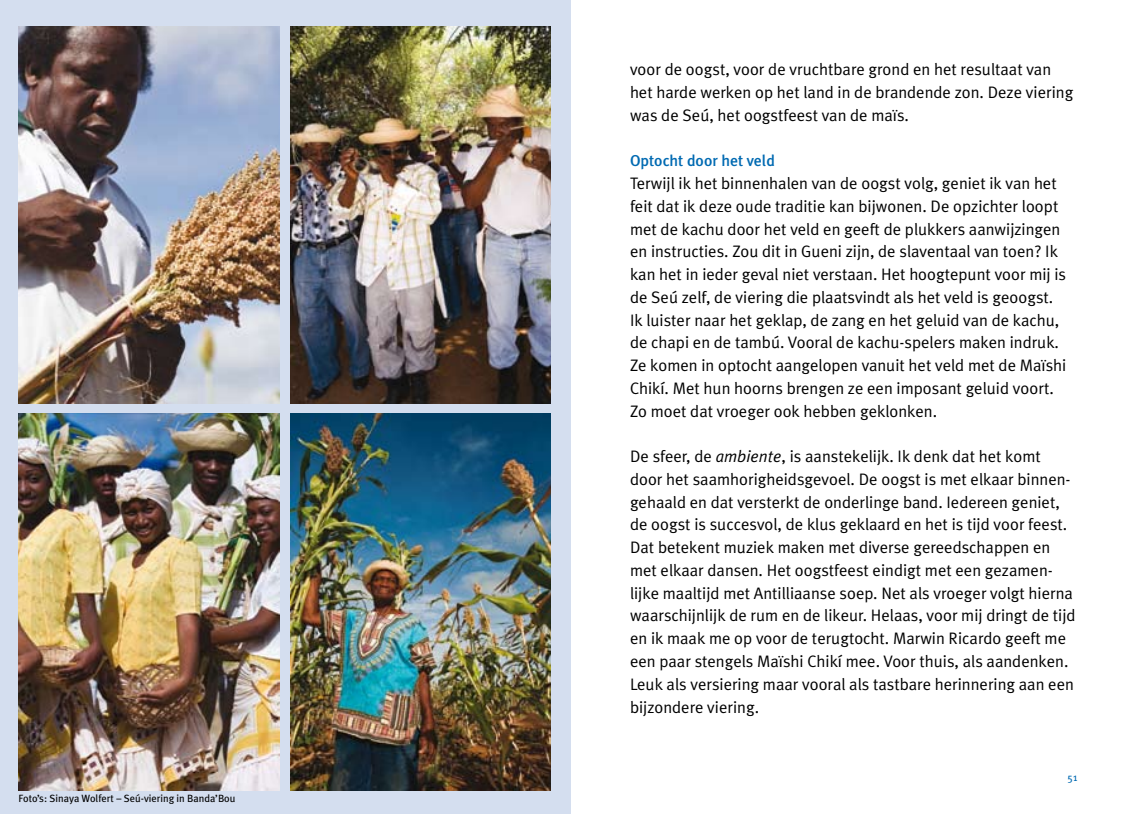
<style>
.page{position:relative;width:1141px;height:814px;background:#fff}
.page>*{position:absolute;margin:0;border:0;box-sizing:border-box;transform-origin:0 0}
.t1{font:16.62px/22.8px "Meta Plus Normal";color:#000}
.t2{font:500 15.75px "Meta Plus";color:#006ab2}
.t3{font:10.5px "Meta Plus";color:#000}
.t4{font:10.5px "Meta Plus";color:#006ab2}
.s1{font-style:italic}
</style>
<div class="page">
<div style="left:0;top:0;width:570px;height:814px;background:#d4deef"></div>
<img style="left:19px;top:26px;width:260px;height:377px">
<img style="left:19px;top:413px;width:260px;height:377px">
<img style="left:290px;top:26px;width:261px;height:377px">
<img style="left:290px;top:413px;width:261px;height:377px">
<p class="t3" style="left:18px;top:792px;width:219px">Foto’s: Sinaya Wolfert – Seú-viering in Banda’Bou</p>
<p class="t1" style="left:630px;top:58px;width:445px">voor de oogst, voor de vruchtbare grond en het resultaat van het harde werken op het land in de brandende zon. Deze viering was de Seú, het oogstfeest van de maïs.</p>
<p class="t2" style="left:630px;top:152px;width:146px">Optocht door het veld</p>
<p class="t1" style="left:630px;top:172px;width:438px">Terwijl ik het binnenhalen van de oogst volg, geniet ik van het feit dat ik deze oude traditie kan bijwonen. De opzichter loopt met de kachu door het veld en geeft de plukkers aanwijzingen en instructies. Zou dit in Gueni zijn, de slaventaal van toen? Ik kan het in ieder geval niet verstaan. Het hoogtepunt voor mij is de Seú zelf, de viering die plaatsvindt als het veld is geoogst.<br>Ik luister naar het geklap, de zang en het geluid van de kachu, de chapi en de tambú. Vooral de kachu-spelers maken indruk.<br>Ze komen in optocht aangelopen vanuit het veld met de Maïshi Chikí. Met hun hoorns brengen ze een imposant geluid voort.<br>Zo moet dat vroeger ook hebben geklonken.</p>
<p class="t1" style="left:630px;top:445px;width:447px">De sfeer, de <span class="s1">ambiente</span>, is aanstekelijk. Ik denk dat het komt door het saamhorigheidsgevoel. De oogst is met elkaar binnen&shy;gehaald en dat versterkt de onderlinge band. Iedereen geniet, de oogst is succesvol, de klus geklaard en het is tijd voor feest.<br>Dat betekent muziek maken met diverse gereedschappen en met elkaar dansen. Het oogstfeest eindigt met een gezamen&shy;lijke maaltijd met Antilliaanse soep. Net als vroeger volgt hierna waarschijnlijk de rum en de likeur. Helaas, voor mij dringt de tijd en ik maak me op voor de terugtocht. Marwin Ricardo geeft me een paar stengels Maïshi Chikí mee. Voor thuis, als aandenken.<br>Leuk als versiering maar vooral als tastbare herinnering aan een bijzondere viering.</p>
<p class="t4" style="left:1068px;top:771px;width:11px">51</p>
</div>
